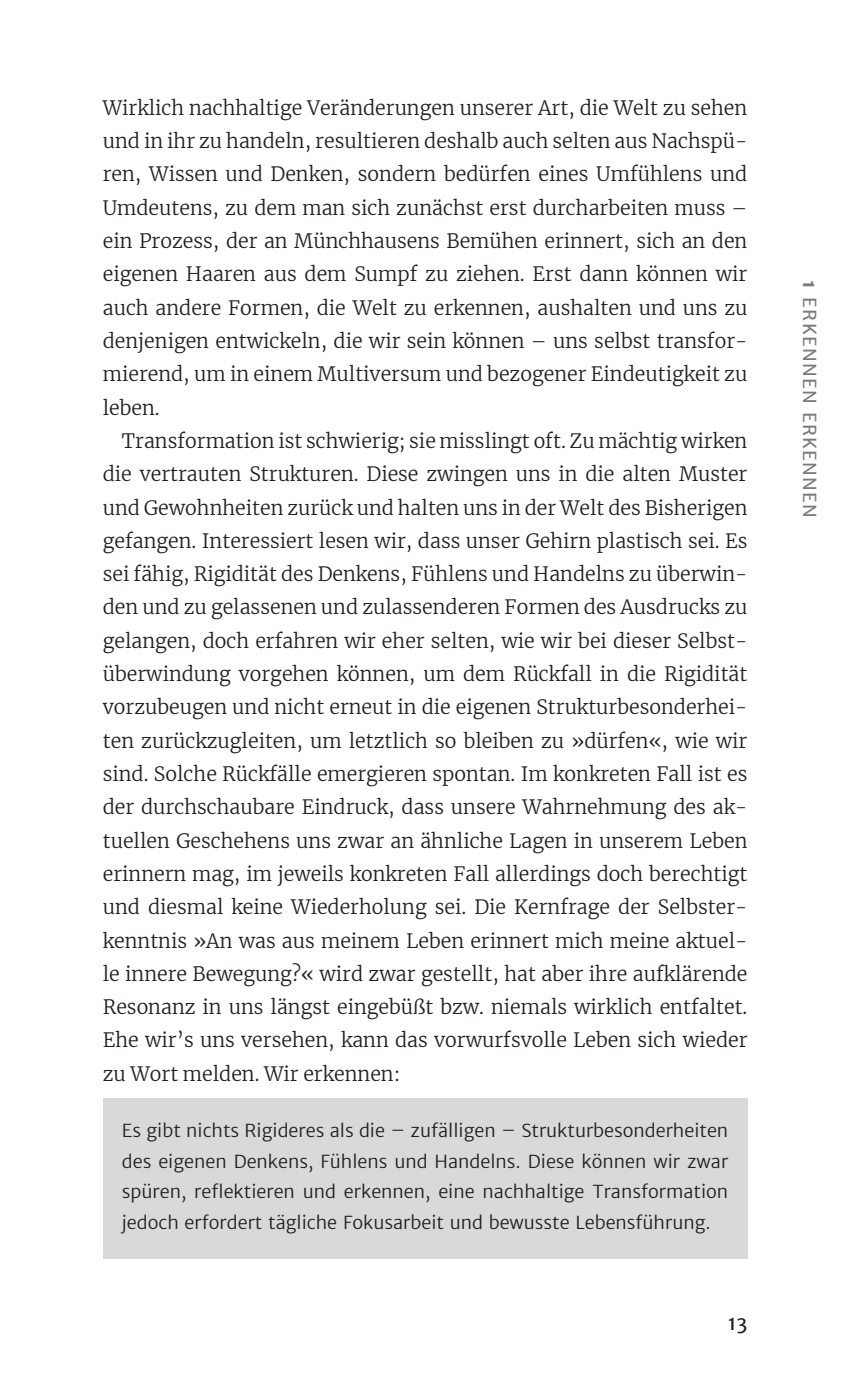
<style>
.page{position:relative;width:863px;height:1373px;background:#fff}
.page>*{position:absolute;margin:0;border:0;box-sizing:border-box;transform-origin:0 0}
.t1{font:300 19.57px/33.3px "Merriweather";color:#231f20;text-align:justify}
.t2{font:19.57px "Merriweather Sans";color:#231f20}
.t3{font:300 18px/30.6px "Merriweather Sans";color:#231f20;text-align:justify}
.t4{font:18px "Merriweather Sans";letter-spacing:.07em;color:#787a7d}
.s1{font-weight:700}
</style>
<div class="page">
<div style="left:103px;top:1098px;width:644px;height:161px;background:#d8d9db"></div>
<p class="t1" style="left:103px;top:90px;width:646px">Wirklich nachhaltige Veränderungen unserer Art, die Welt zu sehen und in ihr zu handeln, resultieren deshalb auch selten aus Nachspü&shy;ren, Wissen und Denken, sondern bedürfen eines Umfühlens und Umdeutens, zu dem man sich zunächst erst durcharbeiten muss – ein Prozess, der an Münchhausens Bemühen erinnert, sich an den eigenen Haaren aus dem Sumpf zu ziehen. Erst dann können wir auch andere Formen, die Welt zu erkennen, aushalten und uns zu denjenigen entwickeln, die wir sein können – uns selbst transfor&shy;mierend, um in einem Multiversum und bezogener Eindeutigkeit zu leben.</p>
<p class="t1" style="left:103px;top:423px;width:646px;text-align:left;text-indent:19px">Transformation ist schwierig; sie misslingt oft. Zu mächtig wirken die vertrauten Strukturen. Diese zwingen uns in die alten Muster und Gewohnheiten zurück und halten uns in der Welt des Bisherigen gefangen. Interessiert lesen wir, dass unser Gehirn plastisch sei. Es sei fähig, Rigidität des Denkens, Fühlens und Handelns zu überwin&shy;den und zu gelassenen und zulassenderen Formen des Ausdrucks zu gelangen, doch erfahren wir eher selten, wie wir bei dieser Selbst&shy;überwindung vorgehen können, um dem Rückfall in die Rigidität vorzubeugen und nicht erneut in die eigenen Strukturbesonderhei&shy;ten zurückzugleiten, um letztlich so bleiben zu »dürfen«, wie wir sind. Solche Rückfälle emergieren spontan. Im konkreten Fall ist es der durchschaubare Eindruck, dass unsere Wahrnehmung des ak&shy;tuellen Geschehens uns zwar an ähnliche Lagen in unserem Leben erinnern mag, im jeweils konkreten Fall allerdings doch berechtigt und diesmal keine Wiederholung sei. Die Kernfrage der Selbster&shy;kenntnis »An was aus meinem Leben erinnert mich meine aktuel&shy;le innere Bewegung?« wird zwar gestellt, hat aber ihre aufklärende Resonanz in uns längst eingebüßt bzw. niemals wirklich entfaltet.<br>Ehe wir’s uns versehen, kann das vorwurfsvolle Leben sich wieder zu Wort melden. Wir erkennen:</p>
<p class="t3" style="left:122px;top:1115px;width:607px">Es gibt nichts Rigideres als die – zufälligen – Strukturbesonderheiten des eigenen Denkens, Fühlens und Handelns. Diese können wir zwar spüren, reflektieren und erkennen, eine nachhaltige Transformation jedoch erfordert tägliche Fokusarbeit und bewusste Lebensführung.</p>
<p class="t2" style="left:727px;top:1310px;width:21px">13</p>
<p class="t4" style="left:821px;top:280px;width:239px;rotate:90deg"><span class="s1">1</span> ERKENNEN ERKENNEN</p>
</div>
